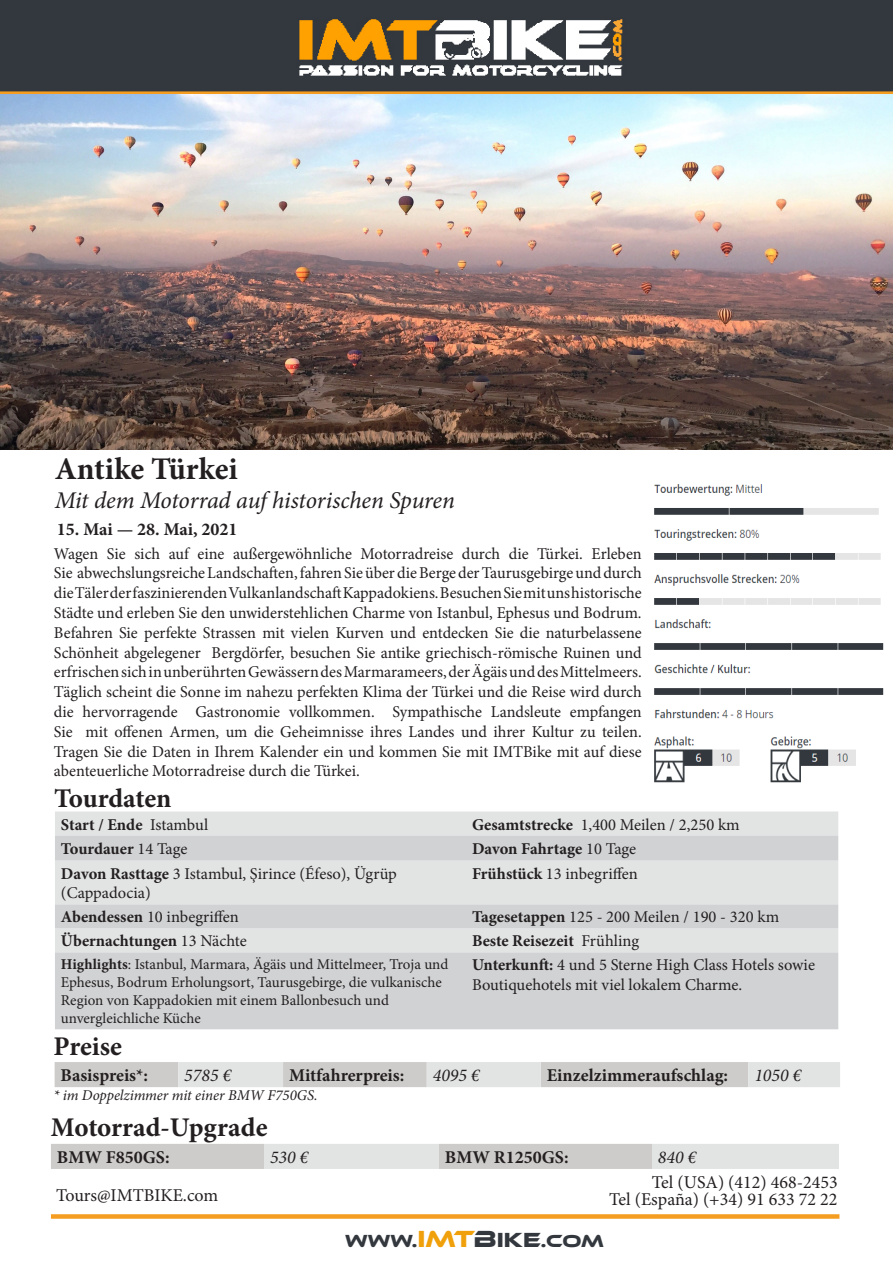
<style>
.page{position:relative;width:893px;height:1263px;background:#fff}
.page>*{position:absolute;margin:0;border:0;box-sizing:border-box;transform-origin:0 0}
.t1{font:700 31.5px "Minion Pro";color:#231f20}
.t2{font:700 27px "Minion Pro";letter-spacing:-.005em;color:#231f20}
.t3{font:italic 24px "Minion Pro";letter-spacing:-.01em;color:#231f20}
.t4{font:700 18px "Minion Pro";color:#231f20}
.t5{font:18px "Minion Pro";color:#231f20}
.t6{font:italic 18px "Minion Pro";color:#231f20}
.t7{font:18px "Ethnocentric Rg";color:#33383e}
.t8{font:16.5px/19.8px "Minion Pro";color:#231f20}
.t9{font:700 16.5px "Minion Pro";color:#231f20}
.t10{font:15px/18px "Minion Pro";letter-spacing:-.005em;color:#231f20}
.t11{font:italic 15px "Minion Pro";color:#231f20}
.s1{font-weight:400}
.s2{font-weight:700}
.s3{font-size:24px;color:#f0a00b}
.s4{font-size:24px}
.s5{font-size:21px}
</style>
<div class="page">
<div style="left:55px;top:811px;width:783px;height:93px;background:#e2e3e3"></div>
<div style="left:55px;top:835px;width:783px;height:25px;background:#d1d2d4"></div>
<svg style="left:55px;top:904px;width:783px;height:125px;background:#d4d5d7"></svg>
<div style="left:0;top:0;width:893px;height:94px;background:#33383e"></div>
<hr style="left:0;top:91px;width:893px;height:3px;background:#f49d20">
<img style="left:299px;top:19px;width:324px;height:57px">
<div style="left:51px;top:1214px;width:788px;height:5px;background:#f49d20"></div>
<img style="left:0;top:94px;width:893px;height:356px">
<svg style="left:51px;top:1144px;width:788px;height:25px;background:#d7d6d5"></svg>
<svg style="left:55px;top:1062px;width:785px;height:25px;background:#d6d5d4"></svg>
<img style="left:654px;top:484px;width:230px;height:299px">
<p class="t1" style="left:55px;top:447px;width:185px">Antike Türkei</p>
<p class="t3" style="left:55px;top:484px;width:402px">Mit dem Motorrad auf historischen Spuren</p>
<p class="t8" style="left:54px;top:543px;width:589px;text-align:justify">Wagen Sie sich auf eine außergewöhnliche Motorradreise durch die Türkei. Erleben Sie abwechslungsreiche Landschaften, fahren Sie über die Berge der Taurusgebirge und durch die Täler der faszinierenden Vulkanlandschaft Kappadokiens. Besuchen Sie mit uns historische Städte und erleben Sie den unwiderstehlichen Charme von Istanbul, Ephesus und Bodrum.<br>Befahren Sie perfekte Strassen mit vielen Kurven und entdecken Sie die naturbelassene Schönheit abgelegener Bergdörfer, besuchen Sie antike griechisch-römische Ruinen und erfrischen sich in unberührten Gewässern des Marmarameers, der Ägäis und des Mittelmeers.<br>Täglich scheint die Sonne im nahezu perfekten Klima der Türkei und die Reise wird durch die hervorragende Gastronomie vollkommen. Sympathische Landsleute empfangen Sie mit offenen Armen, um die Geheimnisse ihres Landes und ihrer Kultur zu teilen.<br>Tragen Sie die Daten in Ihrem Kalender ein und kommen Sie mit IMTBike mit auf diese abenteuerliche Motorradreise durch die Türkei.</p>
<p class="t4" style="left:57px;top:516px;width:182px">15. Mai — 28. Mai, 2021</p>
<p class="t2" style="left:54px;top:779px;width:119px">Tourdaten</p>
<p class="t9" style="left:61px;top:813px;width:149px">Start / Ende <span class="s1">Istambul</span></p>
<p class="t8" style="left:472px;top:814px;width:269px"><span class="s2">Gesamtstrecke</span> 1,400 Meilen / 2,250 km</p>
<p class="t9" style="left:61px;top:837px;width:128px">Tourdauer <span class="s1">14 Tage</span></p>
<p class="t9" style="left:472px;top:837px;width:166px">Davon Fahrtage <span class="s1">10 Tage</span></p>
<p class="t8" style="left:61px;top:863px;width:337px"><span class="s2">Davon Rasttage</span> 3 Istambul, Şirince (Éfeso), Ügrüp (Cappadocia)</p>
<p class="t8" style="left:472px;top:863px;width:167px"><span class="s2">Frühstück</span> 13 inbegriffen</p>
<p class="t8" style="left:61px;top:907px;width:180px"><span class="s2">Abendessen</span> 10 inbegriffen</p>
<p class="t8" style="left:472px;top:907px;width:309px"><span class="s2">Tagesetappen</span> 125 - 200 Meilen / 190 - 320 km</p>
<p class="t9" style="left:61px;top:929px;width:187px">Übernachtungen <span class="s1">13 Nächte</span></p>
<p class="t9" style="left:472px;top:929px;width:169px">Beste Reisezeit <span class="s1">Frühling</span></p>
<p class="t10" style="left:61px;top:955px;width:389px"><span class="s2">Highlights</span>: Istanbul, Marmara, Ägäis und Mittelmeer, Troja und Ephesus, Bodrum Erholungsort, Taurusgebirge, die vulkanische Region von Kappadokien mit einem Ballonbesuch und unvergleichliche Küche</p>
<p class="t8" style="left:472px;top:955px;width:345px"><span class="s2">Unterkunft:</span> 4 und 5 Sterne High Class Hotels sowie<br>Boutiquehotels mit viel lokalem Charme.</p>
<p class="t2" style="left:54px;top:1027px;width:70px">Preise</p>
<p class="t4" style="left:61px;top:1063px;width:89px">Basispreis*:</p>
<p class="t6" style="left:184px;top:1063px;width:49px">5785 €</p>
<p class="t4" style="left:289px;top:1063px;width:117px">Mitfahrerpreis:</p>
<p class="t6" style="left:433px;top:1063px;width:49px">4095 €</p>
<p class="t4" style="left:547px;top:1063px;width:183px">Einzelzimmeraufschlag:</p>
<p class="t6" style="left:754px;top:1063px;width:49px">1050 €</p>
<p class="t2" style="left:51px;top:1108px;width:218px">Motorrad-Upgrade</p>
<p class="t11" style="left:54px;top:1085px;width:266px">* im Doppelzimmer mit einer BMW F750GS.</p>
<p class="t4" style="left:57px;top:1144px;width:114px">BMW F850GS:</p>
<p class="t6" style="left:270px;top:1145px;width:40px">530 €</p>
<p class="t4" style="left:445px;top:1144px;width:125px">BMW R1250GS:</p>
<p class="t6" style="left:658px;top:1145px;width:40px">840 €</p>
<p class="t5" style="left:56px;top:1183px;width:164px">Tours@IMTBIKE.com</p>
<p class="t5" style="left:652px;top:1170px;width:187px">Tel (USA) (412) 468-2453</p>
<p class="t5" style="left:609px;top:1187px;width:230px">Tel (España) (+34) 91 633 72 22</p>
<p class="t7" style="left:345px;top:1230px;width:260px">WWW.<span class="s3">IMT</span><span class="s4">B</span><span class="s5">IKE</span>.COM</p>
</div>
